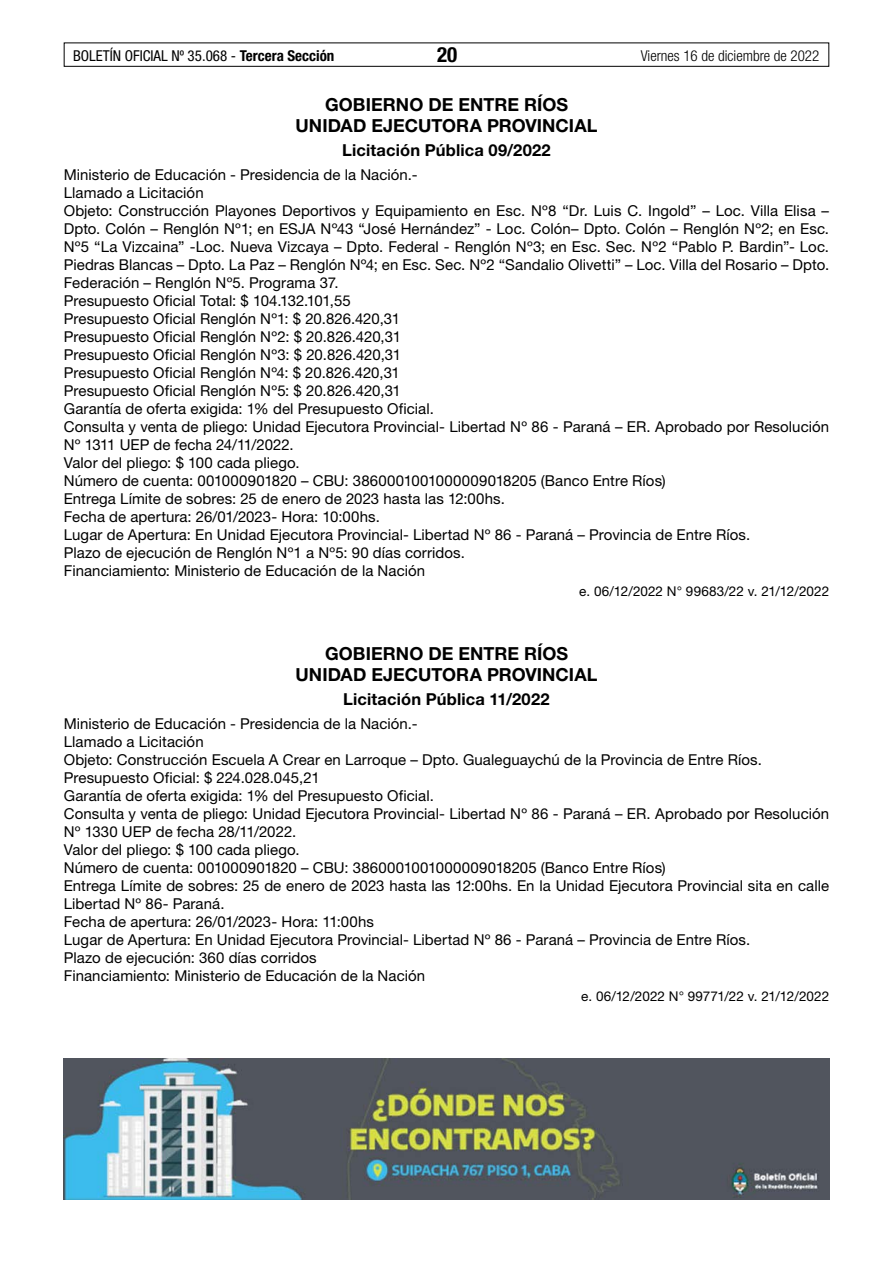
<style>
.page{position:relative;width:893px;height:1263px;background:#fff}
.page>*{position:absolute;margin:0;border:0;box-sizing:border-box;transform-origin:0 0}
.t1{font:700 condensed 21px "Helvetica Neue LT Std";color:#000}
.t2{font:700 18px/21px "Helvetica Neue LT Std";color:#000}
.t3{font:700 16.5px "Helvetica Neue LT Std";letter-spacing:.01em;color:#000}
.t4{font:15px/18px "Helvetica Neue LT Std";letter-spacing:.005em;color:#000}
.t5{font:condensed 15px "Helvetica Neue LT Std";color:#000}
.t6{font:300 condensed 15px "Helvetica Neue LT Std";color:#000}
.t7{font:13.5px "Helvetica Neue LT Std";letter-spacing:.005em;color:#000}
.s1{font-weight:700}
.s2{color:#fff}
</style>
<div class="page">
<div style="left:64px;top:43px;width:765px;height:24px;border:1px solid #000"></div>
<img style="left:64px;top:1059px;width:765px;height:140px">
<p class="t5" style="left:73px;top:47px;width:263px">BOLETÍN OFICIAL Nº 35.068 - <span class="s1">Tercera Sección</span></p>
<h1 class="t1" style="left:437px;top:42px;width:22px">20</h1>
<p class="t6" style="left:641px;top:47px;width:180px">Viernes 16 de diciembre de 2022</p>
<p class="t2" style="left:295px;top:93px;width:303px;text-indent:30px">GOBIERNO DE ENTRE RÍOS <span class="s2">-<br></span>UNIDAD EJECUTORA PROVINCIAL</p>
<p class="t3" style="left:342px;top:140px;width:210px">Licitación Pública 09/2022</p>
<p class="t4" style="left:64px;top:166px;width:767px">Ministerio de Educación - Presidencia de la Nación.-<br>Llamado a Licitación<br>Objeto: Construcción Playones Deportivos y Equipamiento en Esc. Nº8 “Dr. Luis C. Ingold” – Loc. Villa Elisa – Dpto. Colón – Renglón Nº1; en ESJA Nº43 “José Hernández” - Loc. Colón– Dpto. Colón – Renglón Nº2; en Esc.<br>Nº5 “La Vizcaina” -Loc. Nueva Vizcaya – Dpto. Federal - Renglón Nº3; en Esc. Sec. Nº2 “Pablo P. Bardin”- Loc.<br>Piedras Blancas – Dpto. La Paz – Renglón Nº4; en Esc. Sec. Nº2 “Sandalio Olivetti” – Loc. Villa del Rosario – Dpto.<br>Federación – Renglón Nº5. Programa 37.<br>Presupuesto Oficial Total: $ 104.132.101,55<br>Presupuesto Oficial Renglón Nº1: $ 20.826.420,31<br>Presupuesto Oficial Renglón Nº2: $ 20.826.420,31<br>Presupuesto Oficial Renglón Nº3: $ 20.826.420,31<br>Presupuesto Oficial Renglón Nº4: $ 20.826.420,31<br>Presupuesto Oficial Renglón Nº5: $ 20.826.420,31<br>Garantía de oferta exigida: 1% del Presupuesto Oficial.<br>Consulta y venta de pliego: Unidad Ejecutora Provincial- Libertad Nº 86 - Paraná – ER. Aprobado por Resolución Nº 1311 UEP de fecha 24/11/2022.<br>Valor del pliego: $ 100 cada pliego.<br>Número de cuenta: 001000901820 – CBU: 3860001001000009018205 (Banco Entre Ríos)<br>Entrega Límite de sobres: 25 de enero de 2023 hasta las 12:00hs.<br>Fecha de apertura: 26/01/2023- Hora: 10:00hs.<br>Lugar de Apertura: En Unidad Ejecutora Provincial- Libertad Nº 86 - Paraná – Provincia de Entre Ríos.<br>Plazo de ejecución de Renglón Nº1 a Nº5: 90 días corridos.<br>Financiamiento: Ministerio de Educación de la Nación</p>
<p class="t7" style="left:579px;top:583px;width:251px">e. 06/12/2022 N° 99683/22 v. 21/12/2022</p>
<p class="t2" style="left:295px;top:642px;width:303px;text-indent:30px">GOBIERNO DE ENTRE RÍOS <span class="s2">-<br></span>UNIDAD EJECUTORA PROVINCIAL</p>
<p class="t3" style="left:343px;top:689px;width:208px">Licitación Pública 11/2022</p>
<p class="t4" style="left:64px;top:715px;width:767px">Ministerio de Educación - Presidencia de la Nación.-<br>Llamado a Licitación<br>Objeto: Construcción Escuela A Crear en Larroque – Dpto. Gualeguaychú de la Provincia de Entre Ríos.<br>Presupuesto Oficial: $ 224.028.045,21<br>Garantía de oferta exigida: 1% del Presupuesto Oficial.<br>Consulta y venta de pliego: Unidad Ejecutora Provincial- Libertad Nº 86 - Paraná – ER. Aprobado por Resolución Nº 1330 UEP de fecha 28/11/2022.<br>Valor del pliego: $ 100 cada pliego.<br>Número de cuenta: 001000901820 – CBU: 3860001001000009018205 (Banco Entre Ríos)<br>Entrega Límite de sobres: 25 de enero de 2023 hasta las 12:00hs. En la Unidad Ejecutora Provincial sita en calle Libertad Nº 86- Paraná.<br>Fecha de apertura: 26/01/2023- Hora: 11:00hs<br>Lugar de Apertura: En Unidad Ejecutora Provincial- Libertad Nº 86 - Paraná – Provincia de Entre Ríos.<br>Plazo de ejecución: 360 días corridos<br>Financiamiento: Ministerio de Educación de la Nación</p>
<p class="t7" style="left:581px;top:988px;width:249px">e. 06/12/2022 N° 99771/22 v. 21/12/2022</p>
</div>
